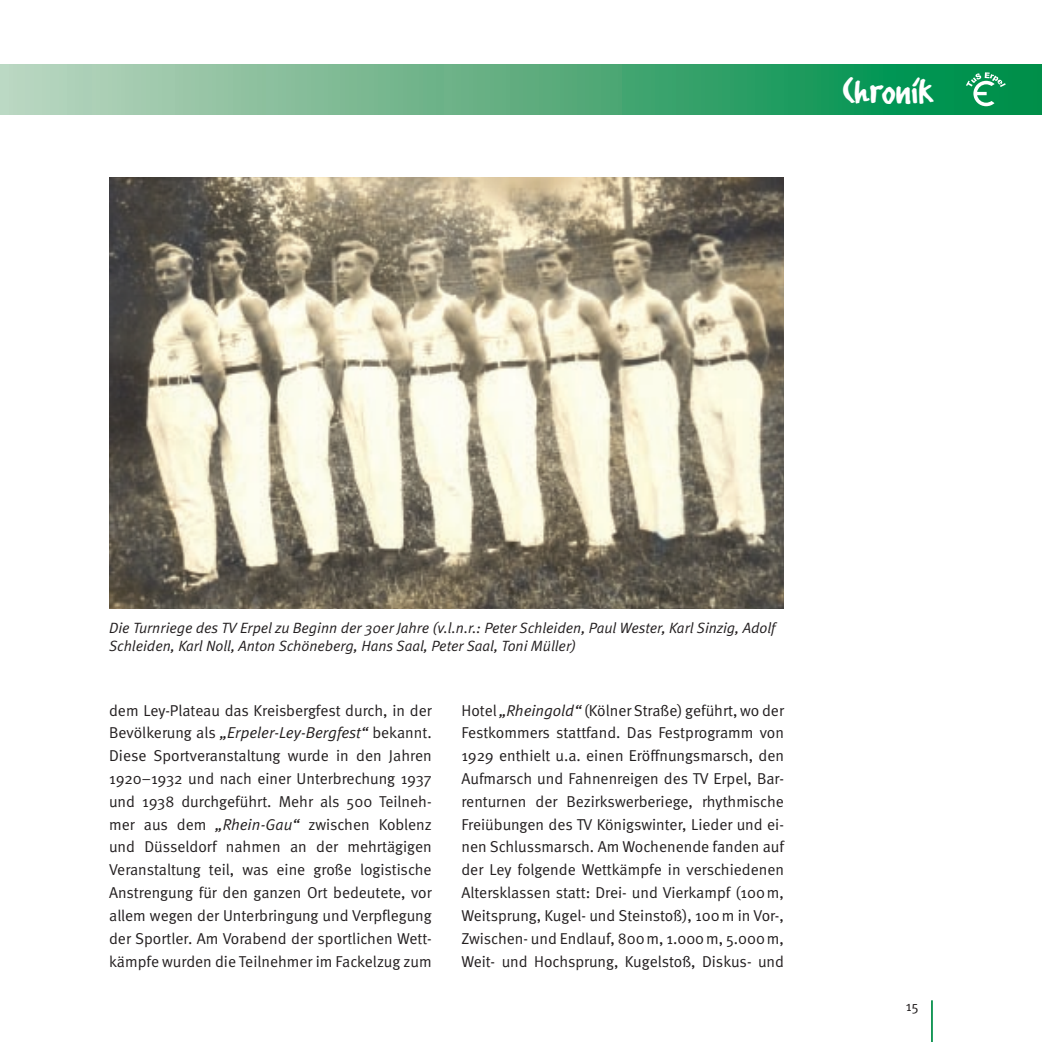
<style>
.page{position:relative;width:1042px;height:1042px;background:#fff}
.page>*{position:absolute;margin:0;border:0;box-sizing:border-box;transform-origin:0 0}
.t1{font:42px "FF Erikrighthand";color:#fff}
._01-Body{font:15.75px/22.8px "Meta Normal";color:#231f20;text-align:justify}
._03-BU{font:italic 14.88px/17.8px "Meta Normal";color:#231f20}
.t2{font:14px "Meta";color:#231f20}
.s1{font-family:"Meta Normal LF";font-style:italic}
</style>
<div class="page">
<hr style="left:931px;top:1000px;width:2px;height:42px;background:#008d47">
<div style="left:0;top:64px;width:1042px;height:50px;background:linear-gradient(to right,#c1d4bf,#008a42)"></div>
<svg style="left:966px;top:72px;width:39px;height:34px"></svg>
<img style="left:109px;top:177px;width:675px;height:432px">
<h1 class="t1" style="left:842px;top:65px;width:92px">Chronik</h1>
<p class="_03-BU" style="left:109px;top:619px;width:667px">Die Turnriege des TV Erpel zu Beginn der 30er Jahre (v.l.n.r.: Peter Schleiden, Paul Wester, Karl Sinzig, Adolf<br>Schleiden, Karl Noll, Anton Schöneberg, Hans Saal, Peter Saal, Toni Müller)</p>
<p class="_01-Body" style="left:109px;top:698px;width:324px">dem Ley-Plateau das Kreisbergfest durch, in der Bevölkerung als <span class="s1">„Erpeler-Ley-Bergfest“</span> bekannt.<br>Diese Sportveranstaltung wurde in den Jahren 1920–1932 und nach einer Unterbrechung 1937 und 1938 durchgeführt. Mehr als 500 Teilneh&shy;mer aus dem <span class="s1">„Rhein-Gau“</span> zwischen Koblenz und Düsseldorf nahmen an der mehrtägigen Veranstaltung teil, was eine große logistische Anstrengung für den ganzen Ort bedeutete, vor allem wegen der Unterbringung und Verpflegung der Sportler. Am Vorabend der sportlichen Wett&shy;kämpfe wurden die Teilnehmer im Fackelzug zum</p>
<p class="_01-Body" style="left:461px;top:698px;width:324px">Hotel <span class="s1">„Rheingold“</span> (Kölner Straße) geführt, wo der Festkommers stattfand. Das Festprogramm von 1929 enthielt u.a. einen Eröffnungsmarsch, den Aufmarsch und Fahnenreigen des TV Erpel, Bar&shy;renturnen der Bezirkswerberiege, rhythmische Freiübungen des TV Königswinter, Lieder und ei&shy;nen Schlussmarsch. Am Wochenende fanden auf der Ley folgende Wettkämpfe in verschiedenen Altersklassen statt: Drei- und Vierkampf (100m, Weitsprung, Kugel- und Steinstoß), 100m in Vor-, Zwischen- und Endlauf, 800m, 1.000m, 5.000m, Weit- und Hochsprung, Kugelstoß, Diskus- und</p>
<p class="t2" style="left:905px;top:998px;width:15px">15</p>
</div>
